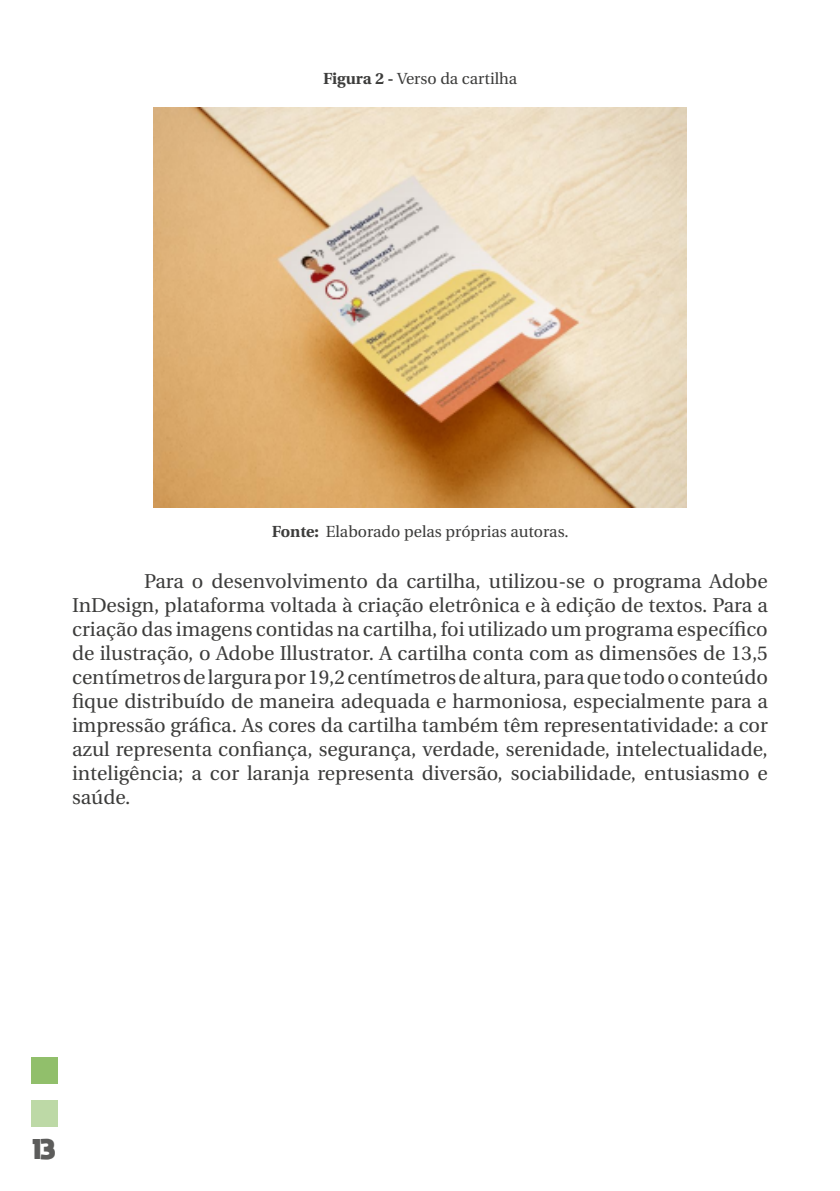
<style>
.page{position:relative;width:840px;height:1191px;background:#fff}
.page>*{position:absolute;margin:0;border:0;box-sizing:border-box;transform-origin:0 0}
.t1{font:20px/24px "Heuristica";color:#3c3c3b;text-align:justify}
.t2{font:800 20px "moon get";color:#5c5c5b}
.t3{font:16px "Heuristica";color:#3c3c3b}
.s1{font-weight:700}
</style>
<div class="page">
<div style="left:32px;top:1057px;width:26px;height:26px;background:#91bf6b"></div>
<div style="left:32px;top:1099px;width:26px;height:27px;background:#bdd9a6"></div>
<img style="left:153px;top:107px;width:533px;height:400px">
<p class="t3" style="left:323px;top:66px;width:196px"><span class="s1">Figura 2 -</span> Verso da cartilha</p>
<p class="t3" style="left:272px;top:519px;width:298px"><span class="s1">Fonte:</span> Elaborado pelas próprias autoras.</p>
<p class="t1" style="left:72px;top:569px;width:697px;text-indent:72px">Para o desenvolvimento da cartilha, utilizou-se o programa Adobe InDesign, plataforma voltada à criação eletrônica e à edição de textos. Para a criação das imagens contidas na cartilha, foi utilizado um programa específico de ilustração, o Adobe Illustrator. A cartilha conta com as dimensões de 13,5 centímetros de largura por 19,2 centímetros de altura, para que todo o conteúdo fique distribuído de maneira adequada e harmoniosa, especialmente para a impressão gráfica. As cores da cartilha também têm representatividade: a cor azul representa confiança, segurança, verdade, serenidade, intelectualidade, inteligência; a cor laranja representa diversão, sociabilidade, entusiasmo e saúde.</p>
<p class="t2" style="left:33px;top:1136px;width:24px">13</p>
</div>
